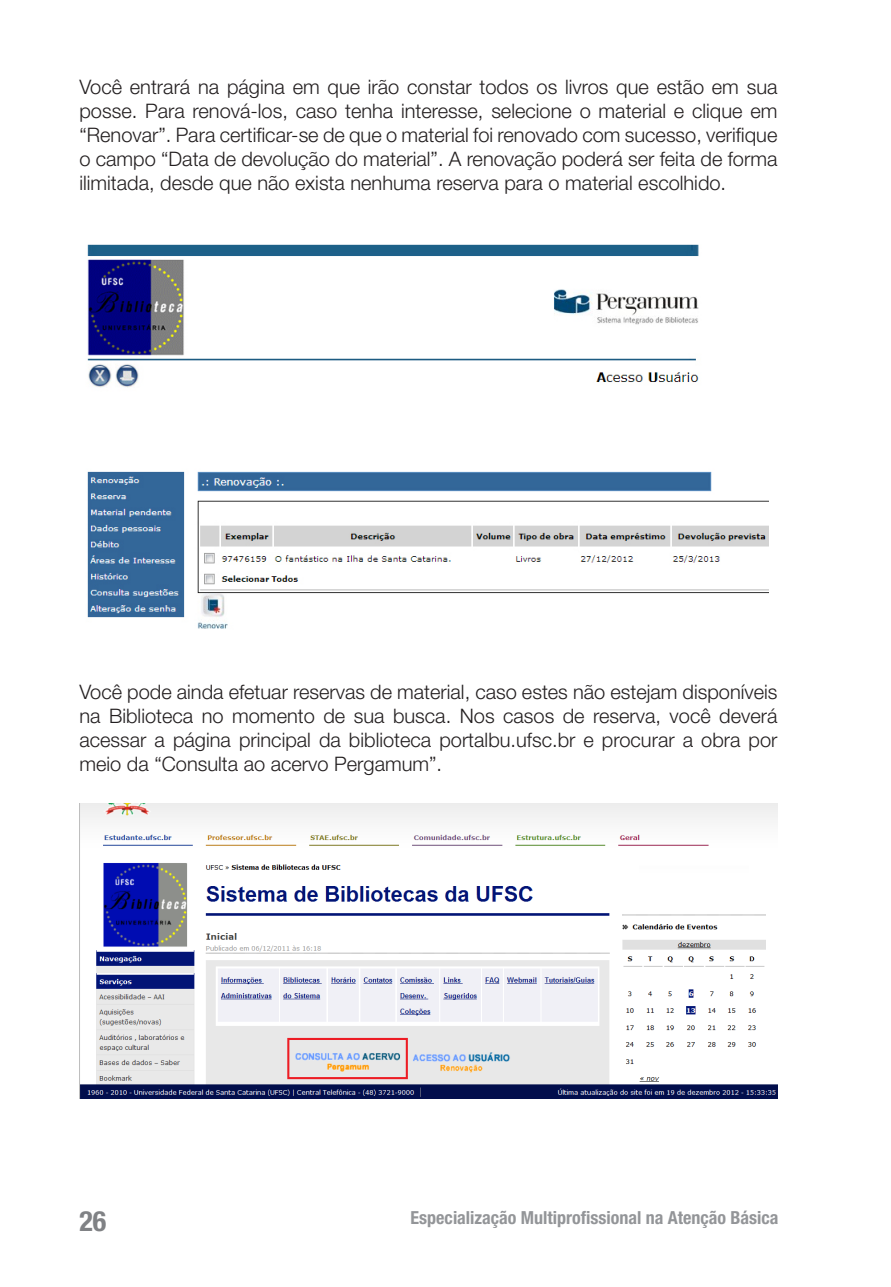
<style>
.page{position:relative;width:891px;height:1287px;background:#fff}
.page>*{position:absolute;margin:0;border:0;box-sizing:border-box;transform-origin:0 0}
.t1{font:700 condensed 28px "Helvetica Neue LT Std";color:#808285}
.corpo_texto{font:300 20px/24px "Helvetica Neue LT Std";color:#231f20;text-align:justify}
.t2{font:700 condensed 18px "Helvetica Neue LT Std";color:#939598}
</style>
<div class="page">
<img style="left:87px;top:245px;width:681px;height:384px">
<img style="left:79px;top:803px;width:698px;height:295px">
<p class="corpo_texto" style="left:79px;top:74px;width:699px">Você entrará na página em que irão constar todos os livros que estão em sua posse. Para renová-los, caso tenha interesse, selecione o material e clique em “Renovar”. Para certificar-se de que o material foi renovado com sucesso, verifique o campo “Data de devolução do material”. A renovação poderá ser feita de forma ilimitada, desde que não exista nenhuma reserva para o material escolhido.</p>
<p class="corpo_texto" style="left:79px;top:679px;width:699px">Você pode ainda efetuar reservas de material, caso estes não estejam disponíveis na Biblioteca no momento de sua busca. Nos casos de reserva, você deverá acessar a página principal da biblioteca portalbu.ufsc.br e procurar a obra por meio da “Consulta ao acervo Pergamum”.</p>
<h1 class="t1" style="left:79px;top:1204px;width:28px">26</h1>
<p class="t2" style="left:410px;top:1207px;width:369px">Especialização Multiprofissional na Atenção Básica</p>
</div>
